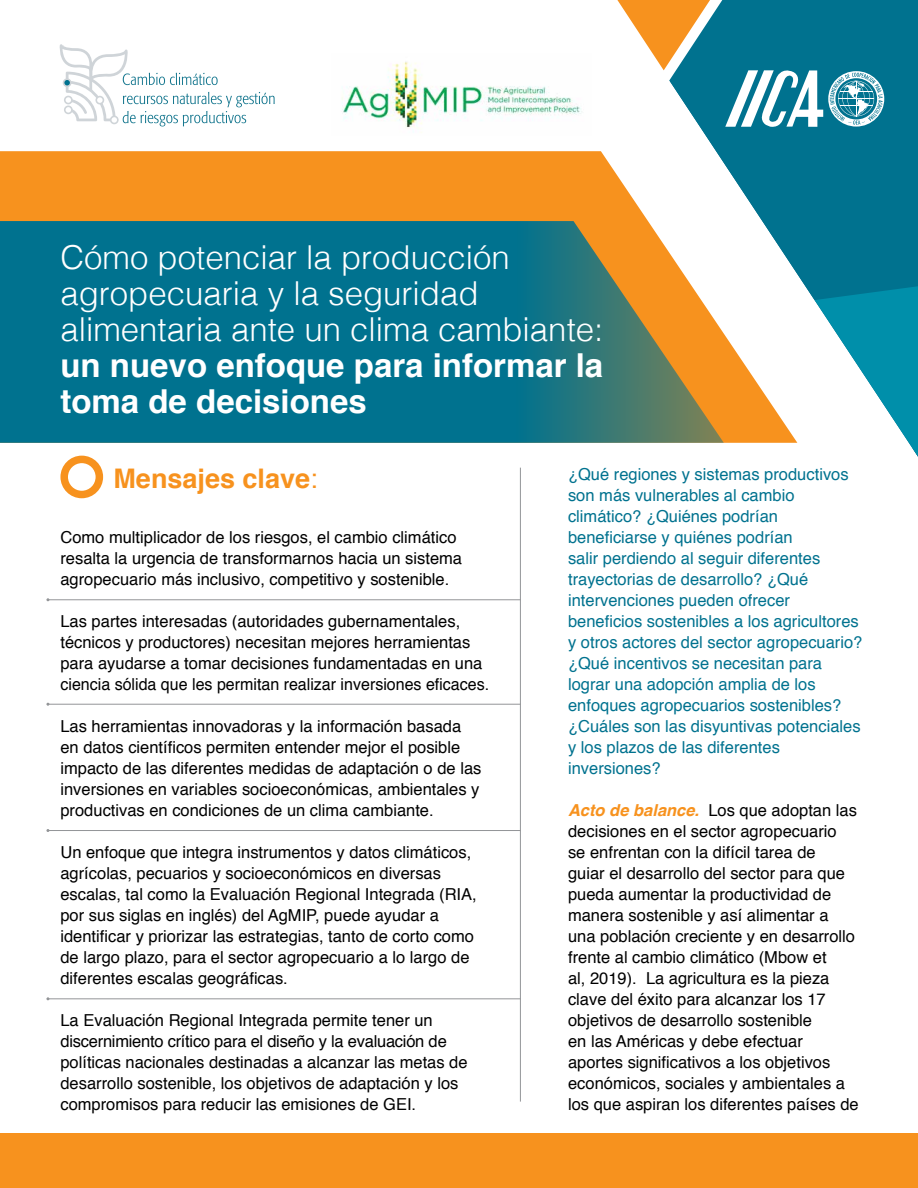
<style>
.page{position:relative;width:918px;height:1188px;background:#fff}
.page>*{position:absolute;margin:0;border:0;box-sizing:border-box;transform-origin:0 0}
.t1{font:300 33px/36px "Helvetica";color:#fff}
.t2{font:700 33px/36px "Helvetica";color:#fff}
.t3{font:700 27px "Helvetica";color:#f7921e}
.t4{font:16.5px/21px "Helvetica";color:#000}
.t5{font:16.5px/21px "Helvetica";color:#00728f}
.s1{font-weight:400}
.s2{font-weight:700;font-style:italic;color:#f7921e}
</style>
<div class="page">
<svg style="left:700px;top:0;width:218px;height:443px;background:#1a809a"></svg>
<svg style="left:0;top:151px;width:797px;height:292px;fill:#f7921e"></svg>
<svg style="left:815px;top:286px;width:103px;height:171px"></svg>
<svg style="left:0;top:221px;width:724px;height:222px;background:#227985"></svg>
<div style="left:60px;top:456px;width:43px;height:42px;border:8px solid #f7921e;border-radius:50%"></div>
<div style="left:0;top:1134px;width:918px;height:54px;background:#f7921e"></div>
<hr style="left:520px;top:468px;width:1px;height:634px;background:#939598">
<hr style="left:48px;top:599px;width:473px;height:1px;background:#939598">
<hr style="left:48px;top:704px;width:473px;height:1px;background:#939598">
<hr style="left:48px;top:830px;width:473px;height:1px;background:#939598">
<hr style="left:48px;top:998px;width:473px;height:1px;background:#939598">
<svg style="left:59px;top:44px;width:216px;height:82px"></svg>
<img style="left:342px;top:61px;width:240px;height:71px">
<svg style="left:617px;top:0;width:267px;height:128px"></svg>
<h1 class="t1" style="left:60px;top:237px;width:544px">Cómo potenciar la producción agropecuaria y la seguridad alimentaria ante un clima cambiante:</h1>
<h1 class="t2" style="left:60px;top:347px;width:544px">un nuevo enfoque para informar la toma de decisiones</h1>
<h2 class="t3" style="left:114px;top:457px;width:206px">Mensajes clave<span class="s1">:</span></h2>
<p class="t4" style="left:60px;top:527px;width:403px">Como multiplicador de los riesgos, el cambio climático resalta la urgencia de transformarnos hacia un sistema agropecuario más inclusivo, competitivo y sostenible.</p>
<p class="t4" style="left:60px;top:611px;width:430px">Las partes interesadas (autoridades gubernamentales, técnicos y productores) necesitan mejores herramientas para ayudarse a tomar decisiones fundamentadas en una ciencia sólida que les permitan realizar inversiones eficaces.</p>
<p class="t4" style="left:60px;top:716px;width:422px">Las herramientas innovadoras y la información basada en datos científicos permiten entender mejor el posible impacto de las diferentes medidas de adaptación o de las inversiones en variables socioeconómicas, ambientales y productivas en condiciones de un clima cambiante.</p>
<p class="t4" style="left:60px;top:842px;width:418px">Un enfoque que integra instrumentos y datos climáticos, agrícolas, pecuarios y socioeconómicos en diversas escalas, tal como la Evaluación Regional Integrada (RIA, por sus siglas en inglés) del AgMIP, puede ayudar a identificar y priorizar las estrategias, tanto de corto como de largo plazo, para el sector agropecuario a lo largo de diferentes escalas geográficas.</p>
<p class="t4" style="left:60px;top:1010px;width:409px">La Evaluación Regional Integrada permite tener un discernimiento crítico para el diseño y la evaluación de políticas nacionales destinadas a alcanzar las metas de desarrollo sostenible, los objetivos de adaptación y los compromisos para reducir las emisiones de GEI.</p>
<p class="t5" style="left:568px;top:464px;width:296px">¿Qué regiones y sistemas productivos son más vulnerables al cambio climático? ¿Quiénes podrían beneficiarse y quiénes podrían<br>salir perdiendo al seguir diferentes trayectorias de desarrollo? ¿Qué intervenciones pueden ofrecer beneficios sostenibles a los agricultores y otros actores del sector agropecuario? ¿Qué incentivos se necesitan para lograr una adopción amplia de los enfoques agropecuarios sostenibles? ¿Cuáles son las disyuntivas potenciales y los plazos de las diferentes inversiones?</p>
<p class="t4" style="left:568px;top:800px;width:292px"><span class="s2">Acto de balance.</span> Los que adoptan las decisiones en el sector agropecuario<br>se enfrentan con la difícil tarea de<br>guiar el desarrollo del sector para que pueda aumentar la productividad de manera sostenible y así alimentar a una población creciente y en desarrollo frente al cambio climático (Mbow et<br>al, 2019). La agricultura es la pieza clave del éxito para alcanzar los 17 objetivos de desarrollo sostenible<br>en las Américas y debe efectuar aportes significativos a los objetivos económicos, sociales y ambientales a los que aspiran los diferentes países de</p>
</div>
